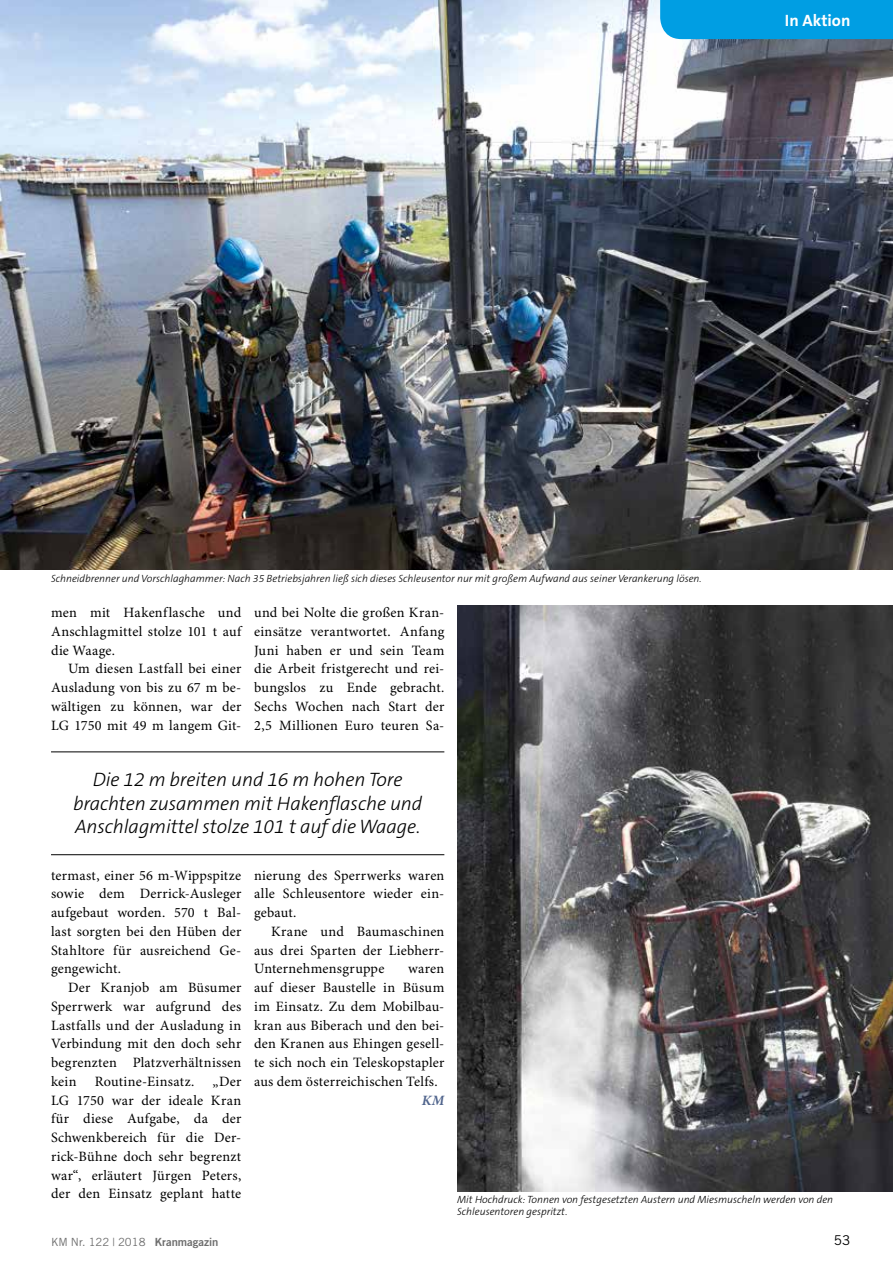
<style>
.page{position:relative;width:893px;height:1263px;background:#fff}
.page>*{position:absolute;margin:0;border:0;box-sizing:border-box;transform-origin:0 0}
.t1{font:italic 300 19.5px/23.4px "The Sans B3";letter-spacing:-.005em;color:#000;text-align:center}
.t2{font:700 16.5px "The Sans B7";color:#fff}
.t3{font:14.25px/18.8px "Minion Pro";letter-spacing:.015em;color:#000;text-align:justify}
.t4{font:italic 700 14.25px "Minion Pro";color:#51658d}
.t5{font:13.5px "Trade Gothic";color:#000}
.t6{font:11.25px "Trade Gothic";color:#6e6e6e}
.t7{font:italic 300 10.5px/12.3px "The Sans B3";color:#000}
.s1{font-family:"Trade Gothic Bold Two"}
</style>
<div class="page">
<img style="left:0;top:0;width:893px;height:570px">
<div style="left:660px;top:0;width:233px;height:39px;background:#009ee3"></div>
<hr style="left:51px;top:751px;width:393px;height:1px;background:#000">
<hr style="left:51px;top:854px;width:393px;height:1px;background:#000">
<img style="left:457px;top:606px;width:436px;height:585px">
<p class="t2" style="left:785px;top:11px;width:67px">In Aktion</p>
<p class="t7" style="left:51px;top:573px;width:652px">Schneidbrenner und Vorschlaghammer: Nach 35 Betriebsjahren ließ sich dieses Schleusentor nur mit großem Aufwand aus seiner Verankerung lösen.</p>
<p class="t3" style="left:51px;top:604px;width:192px">men mit Hakenflasche und Anschlagmittel stolze 101 t auf die Waage.</p>
<p class="t3" style="left:51px;top:660px;width:192px;text-indent:17px">Um diesen Lastfall bei einer Ausladung von bis zu 67 m be&shy;wältigen zu können, war der LG 1750 mit 49 m langem Git-</p>
<p class="t3" style="left:254px;top:604px;width:192px">und bei Nolte die großen Kran&shy;einsätze verantwortet. Anfang Juni haben er und sein Team die Arbeit fristgerecht und rei&shy;bungslos zu Ende gebracht.<br>Sechs Wochen nach Start der 2,5 Millionen Euro teuren Sa-</p>
<h1 class="t1" style="left:73px;top:769px;width:351px">Die 12 m breiten und 16 m hohen Tore brachten zusammen mit Hakenflasche und<br>Anschlagmittel stolze 101 t auf die Waage.</h1>
<p class="t3" style="left:51px;top:866px;width:192px">termast, einer 56 m-Wippspitze sowie dem Derrick-Ausleger aufgebaut worden. 570 t Bal&shy;last sorgten bei den Hüben der Stahltore für ausreichend Ge&shy;gengewicht.</p>
<p class="t3" style="left:51px;top:979px;width:192px;text-indent:17px">Der Kranjob am Büsumer Sperrwerk war aufgrund des Lastfalls und der Ausladung in Verbindung mit den doch sehr begrenzten Platzverhältnissen kein</p>
<p class="t3" style="left:95px;top:1072px;width:101px">Routine-Einsatz.</p>
<p class="t3" style="left:51px;top:1072px;width:192px;text-indent:162px">„Der LG 1750 war der ideale Kran für diese Aufgabe, da der Schwenkbereich für die Der&shy;rick-Bühne doch sehr begrenzt war“, erläutert Jürgen Peters, der den Einsatz geplant hatte</p>
<p class="t3" style="left:254px;top:866px;width:192px">nierung des Sperrwerks waren alle Schleusentore wieder ein&shy;gebaut.</p>
<p class="t3" style="left:254px;top:922px;width:192px;text-indent:17px">Krane und Baumaschinen aus drei Sparten der Liebherr-Unternehmensgruppe</p>
<p class="t3" style="left:254px;top:960px;width:192px;text-indent:154px">waren auf dieser Baustelle in Büsum im Einsatz. Zu dem Mobilbau&shy;kran aus Biberach und den bei&shy;den Kranen aus Ehingen gesell&shy;te sich noch ein Teleskopstapler aus dem österreichischen Telfs.</p>
<p class="t4" style="left:422px;top:1091px;width:24px">KM</p>
<p class="t7" style="left:457px;top:1193px;width:378px">Mit Hochdruck: Tonnen von festgesetzten Austern und Miesmuscheln werden von den<br>Schleusentoren gespritzt.</p>
<p class="t6" style="left:51px;top:1235px;width:169px">KM Nr. 122 | 2018 <span class="s1">Kranmagazin</span></p>
<p class="t5" style="left:834px;top:1232px;width:18px">53</p>
</div>
